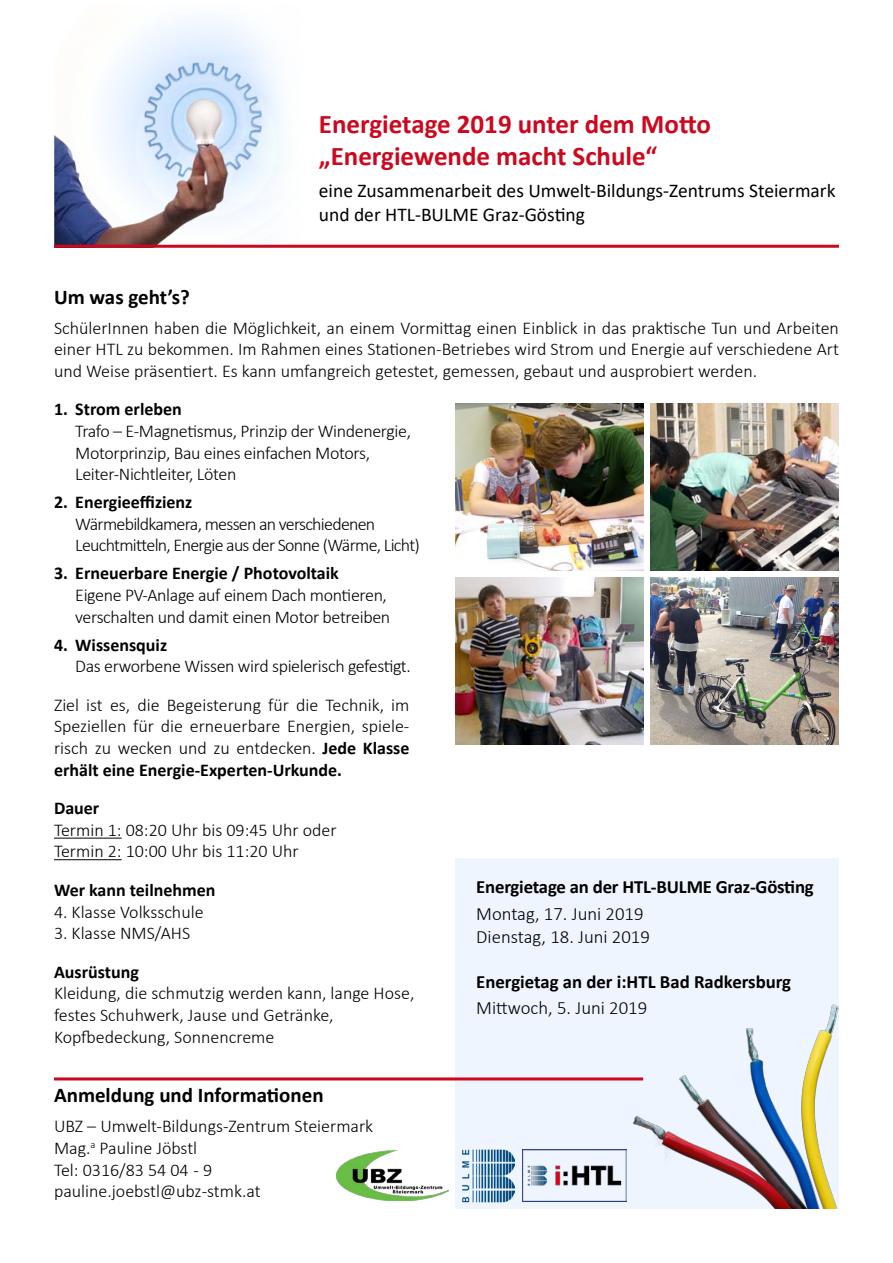
<style>
.page{position:relative;width:893px;height:1263px;background:#fff}
.page>*{position:absolute;margin:0;border:0;box-sizing:border-box;transform-origin:0 0}
.t1{font:700 27px/32.4px "Calibri";color:#cd071e}
.t2{font:700 21px "Calibri";color:#000}
.t3{font:19.5px/23.4px "Calibri";color:#000}
.t4{font:700 18.75px "Calibri";letter-spacing:-.01em;color:#000}
.t5{font:300 18.75px/22.5px "Calibri";color:#000}
.t6{font:300 18px/21.6px "Calibri";letter-spacing:-.01em;color:#000}
.t7{font:700 18px "Calibri";color:#000}
.t8{font:300 18px/21.6px "Calibri";letter-spacing:-.04em;color:#000}
.s1{font-weight:700}
</style>
<div class="page">
<img style="left:54px;top:19px;width:346px;height:226px">
<hr style="left:54px;top:838px;width:68px;height:1px;background:#000">
<hr style="left:54px;top:859px;width:68px;height:1px;background:#000">
<hr style="left:54px;top:245px;width:785px;height:3px;background:#cd071e">
<div style="left:455px;top:858px;width:384px;height:351px;background:#eef5ff"></div>
<img style="left:624px;top:1004px;width:215px;height:205px">
<img style="left:455px;top:404px;width:188px;height:166px">
<img style="left:455px;top:578px;width:188px;height:166px">
<img style="left:651px;top:404px;width:188px;height:166px">
<img style="left:651px;top:578px;width:188px;height:166px">
<hr style="left:54px;top:1077px;width:589px;height:3px;background:#cd071e">
<img style="left:336px;top:1150px;width:113px;height:50px">
<img style="left:462px;top:1149px;width:53px;height:54px">
<img style="left:522px;top:1149px;width:105px;height:53px">
<h1 class="t1" style="left:319px;top:107px;width:394px">Energietage 2019 unter dem Motto „Energiewende macht Schule“</h1>
<p class="t3" style="left:319px;top:179px;width:518px">eine Zusammenarbeit des Umwelt-Bildungs-Zentrums Steiermark und der HTL-BULME Graz-Gösting</p>
<p class="t2" style="left:54px;top:282px;width:138px">Um was geht’s?</p>
<p class="t6" style="left:54px;top:317px;width:786px;text-align:justify">SchülerInnen haben die Möglichkeit, an einem Vormittag einen Einblick in das praktische Tun und Arbeiten einer HTL zu bekommen. Im Rahmen eines Stationen-Betriebes wird Strom und Energie auf verschiedene Art und Weise präsentiert. Es kann umfangreich getestet, gemessen, gebaut und ausprobiert werden.</p>
<p class="t7" style="left:54px;top:397px;width:129px">1. Strom erleben</p>
<p class="t6" style="left:75px;top:420px;width:337px">Trafo – E-Magnetismus, Prinzip der Windenergie,<br>Motorprinzip, Bau eines einfachen Motors,<br>Leiter-Nichtleiter, Löten</p>
<p class="t7" style="left:54px;top:489px;width:140px">2. Energieeffizienz</p>
<p class="t8" style="left:75px;top:513px;width:346px">Wärmebildkamera, messen an verschiedenen<br>Leuchtmitteln, Energie aus der Sonne (Wärme, Licht)</p>
<p class="t7" style="left:54px;top:561px;width:286px">3. Erneuerbare Energie / Photovoltaik</p>
<p class="t6" style="left:75px;top:584px;width:316px">Eigene PV-Anlage auf einem Dach montieren, verschalten und damit einen Motor betreiben</p>
<p class="t7" style="left:54px;top:632px;width:115px">4. Wissensquiz</p>
<p class="t6" style="left:54px;top:647px;width:358px;line-height:38.5px;text-align:right">Das erworbene Wissen wird spielerisch gefestigt.<br>Ziel ist es, die Begeisterung für die Technik, im</p>
<p class="t6" style="left:54px;top:715px;width:357px;text-align:justify">Speziellen für die erneuerbare Energien, spiele&shy;risch zu wecken und zu entdecken. <span class="s1">Jede Klasse erhält eine Energie-Experten-Urkunde.</span></p>
<p class="t7" style="left:54px;top:795px;width:47px">Dauer</p>
<p class="t6" style="left:54px;top:819px;width:284px">Termin 1: 08:20 Uhr bis 09:45 Uhr oder<br>Termin 2: 10:00 Uhr bis 11:20 Uhr</p>
<p class="t7" style="left:54px;top:877px;width:163px">Wer kann teilnehmen</p>
<p class="t6" style="left:54px;top:901px;width:151px">4. Klasse Volksschule</p>
<p class="t6" style="left:54px;top:922px;width:138px">3. Klasse NMS/AHS</p>
<p class="t7" style="left:54px;top:959px;width:86px">Ausrüstung</p>
<p class="t6" style="left:54px;top:982px;width:362px">Kleidung, die schmutzig werden kann, lange Hose, festes Schuhwerk, Jause und Getränke,<br>Kopfbedeckung, Sonnencreme</p>
<p class="t4" style="left:476px;top:874px;width:339px">Energietage an der HTL-BULME Graz-Gösting</p>
<p class="t5" style="left:476px;top:902px;width:175px">Montag, 17. Juni 2019<br>Dienstag, 18. Juni 2019</p>
<p class="t4" style="left:476px;top:968px;width:316px">Energietag an der i:HTL Bad Radkersburg</p>
<p class="t5" style="left:476px;top:997px;width:172px">Mittwoch, 5. Juni 2019</p>
<p class="t2" style="left:54px;top:1080px;width:271px">Anmeldung und Informationen</p>
<p class="t6" style="left:54px;top:1115px;width:321px">UBZ – Umwelt-Bildungs-Zentrum Steiermark<br>Mag.<sup>a</sup> Pauline Jöbstl<br>Tel: 0316/83 54 04 - 9 pauline.joebstl@ubz-stmk.at</p>
</div>
